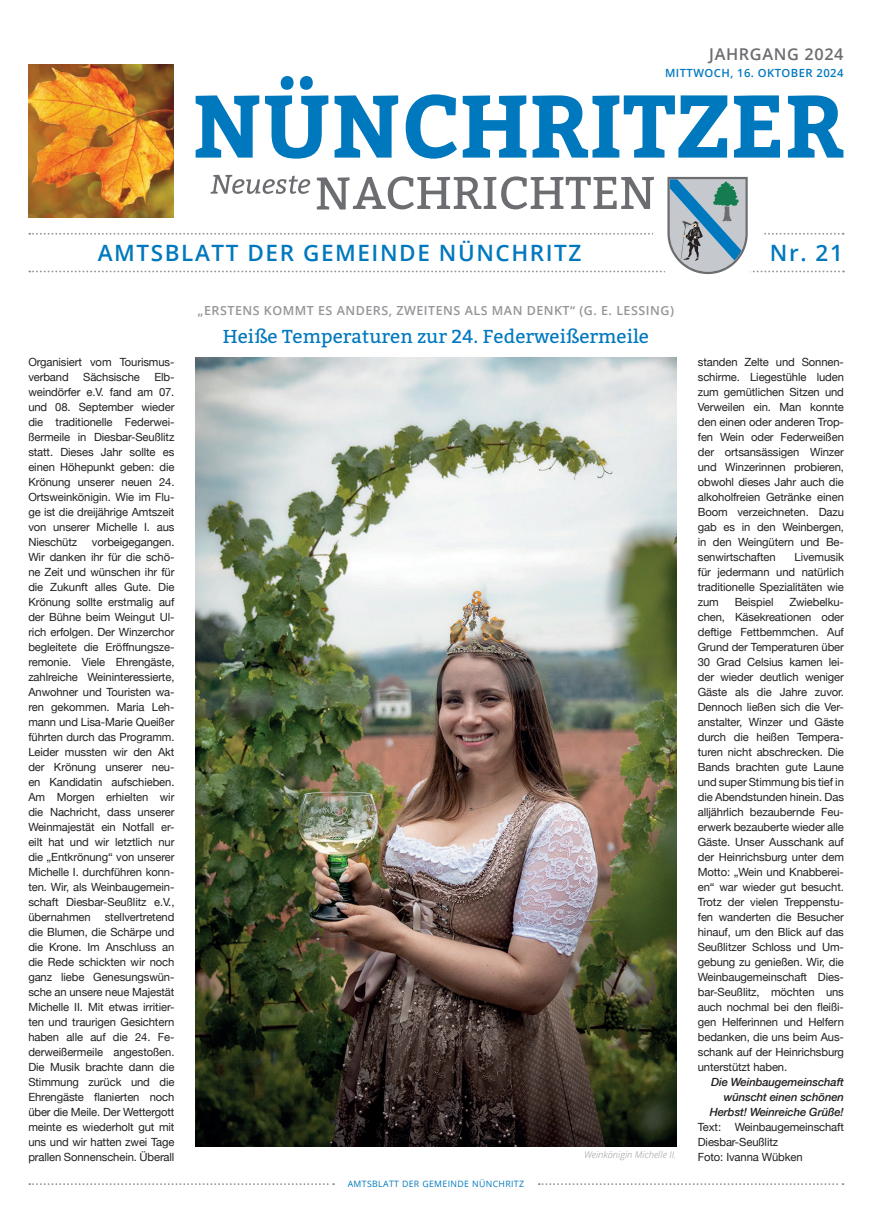
<style>
.page{position:relative;width:886px;height:1223px;background:#fff}
.page>*{position:absolute;margin:0;border:0;box-sizing:border-box;transform-origin:0 0}
.t1{font:600 22.5px "Open Sans";letter-spacing:.07em;color:#0078be}
.t2{font:18.75px "Bitter";color:#0078be}
.t3{font:600 16.25px "Open Sans";letter-spacing:.04em;color:#6c6d70}
.t4{font:600 12.5px "Open Sans";letter-spacing:.04em;color:#939598}
.t5{font:11.25px/15px "Helvetica Neue";letter-spacing:-.01em;color:#231f20;text-align:justify}
.t6{font:italic 500 11.25px/15px "Helvetica Neue";letter-spacing:-.01em;color:#231f20;text-align:right}
.t7{font:600 11.25px "Open Sans";letter-spacing:.04em;color:#0078be}
.t8{font:italic 300 9.38px "Open Sans";color:#939598}
.t9{font:8.75px "Open Sans";letter-spacing:.04em;color:#0078be}
</style>
<div class="page">
<svg style="left:29px;top:76px;width:815px;height:198px"></svg>
<svg style="left:29px;top:1183px;width:305px;height:2px"></svg>
<svg style="left:539px;top:1183px;width:304px;height:2px"></svg>
<img style="left:28px;top:64px;width:146px;height:153px">
<img style="left:196px;top:358px;width:480px;height:788px">
<h3 class="t3" style="left:709px;top:43px;width:136px">JAHRGANG 2024</h3>
<h1 class="t1" style="left:98px;top:237px;width:485px">AMTSBLATT DER GEMEINDE NÜNCHRITZ</h1>
<p class="t7" style="left:665px;top:66px;width:180px">MITTWOCH, 16. OKTOBER 2024</p>
<h1 class="t1" style="left:770px;top:237px;width:74px">Nr. 21</h1>
<p class="t5" style="left:28px;top:355px;width:148px">Organisiert vom Tourismus&shy;verband</p>
<p class="t5" style="left:83px;top:370px;width:58px">Sächsische</p>
<p class="t5" style="left:28px;top:370px;width:148px;text-indent:126px">Elb&shy;weindörfer e.V. fand am 07. und 08. September wieder die traditionelle Federwei&shy;ßermeile in Diesbar-Seußlitz statt. Dieses Jahr sollte es einen Höhepunkt geben: die Krönung unserer neuen 24.<br>Ortsweinkönigin. Wie im Flu&shy;ge ist die dreijährige Amtszeit von unserer Michelle I. aus Nieschütz</p>
<p class="t5" style="left:28px;top:535px;width:148px;text-indent:63px">vorbeigegangen.<br>Wir danken ihr für die schö&shy;ne Zeit und wünschen ihr für die Zukunft alles Gute. Die Krönung sollte erstmalig auf der Bühne beim Weingut Ul&shy;rich erfolgen. Der Winzerchor begleitete die Eröffnungsze&shy;remonie. Viele Ehrengäste, zahlreiche Weininteressierte, Anwohner und Touristen wa&shy;ren gekommen. Maria Leh&shy;mann und Lisa-Marie Queißer führten durch das Programm.<br>Leider mussten wir den Akt der Krönung unserer neu&shy;en Kandidatin aufschieben.<br>Am Morgen erhielten wir die Nachricht, dass unserer Weinmajestät ein Notfall er&shy;eilt hat und wir letztlich nur die „Entkrönung“ von unserer Michelle I. durchführen konn&shy;ten. Wir, als Weinbaugemein&shy;schaft Diesbar-Seußlitz e.V., übernahmen stellvertretend die Blumen, die Schärpe und die Krone. Im Anschluss an die Rede schickten wir noch ganz liebe Genesungswün&shy;sche an unsere neue Majestät Michelle II. Mit etwas irritier&shy;ten und traurigen Gesichtern haben alle auf die 24. Fe&shy;derweißermeile angestoßen.<br>Die Musik brachte dann die Stimmung zurück und die Ehrengäste flanierten noch über die Meile. Der Wettergott meinte es wiederholt gut mit uns und wir hatten zwei Tage prallen Sonnenschein. Überall</p>
<p class="t4" style="left:198px;top:302px;width:478px">„ERSTENS KOMMT ES ANDERS, ZWEITENS ALS MAN DENKT“ (G. E. LESSING)</p>
<h2 class="t2" style="left:223px;top:323px;width:427px">Heiße Temperaturen zur 24. Federweißermeile</h2>
<p class="t5" style="left:698px;top:355px;width:148px">standen Zelte und Sonnen&shy;schirme. Liegestühle luden zum gemütlichen Sitzen und Verweilen ein. Man konnte den einen oder anderen Trop&shy;fen Wein oder Federweißen der ortsansässigen Winzer und Winzerinnen probieren, obwohl dieses Jahr auch die alkoholfreien Getränke einen Boom verzeichneten. Dazu gab es in den Weinbergen, in den Weingütern und Be&shy;senwirtschaften</p>
<p class="t5" style="left:698px;top:550px;width:148px;text-indent:97px">Livemusik für jedermann und natürlich traditionelle Spezialitäten wie zum</p>
<p class="t5" style="left:698px;top:595px;width:148px;text-indent:91px">Zwiebelku&shy;chen, Käsekreationen oder deftige Fettbemmchen. Auf Grund der Temperaturen über 30 Grad Celsius kamen lei&shy;der wieder deutlich weniger Gäste als die Jahre zuvor.<br>Dennoch ließen sich die Ver&shy;anstalter, Winzer und Gäste durch die heißen Tempera&shy;turen nicht abschrecken. Die Bands brachten gute Laune und super Stimmung bis tief in die Abendstunden hinein. Das alljährlich bezaubernde Feu&shy;erwerk bezauberte wieder alle Gäste. Unser Ausschank auf der Heinrichsburg unter dem Motto: „Wein und Knabberei&shy;en“ war wieder gut besucht.<br>Trotz der vielen Treppenstu&shy;fen wanderten die Besucher hinauf, um den Blick auf das Seußlitzer Schloss und Um&shy;gebung zu genießen. Wir, die Weinbaugemeinschaft Dies&shy;bar-Seußlitz, möchten uns auch nochmal bei den fleißi&shy;gen Helferinnen und Helfern bedanken, die uns beim Aus&shy;schank auf der Heinrichsburg unterstützt haben.</p>
<p class="t6" style="left:710px;top:1073px;width:136px">Die Weinbaugemeinschaft wünscht einen schönen<br>Herbst! Weinreiche Grüße!</p>
<p class="t5" style="left:698px;top:1119px;width:148px">Text: Weinbaugemeinschaft<br>Diesbar-Seußlitz</p>
<p class="t5" style="left:735px;top:595px;width:40px">Beispiel</p>
<p class="t9" style="left:348px;top:1177px;width:178px">AMTSBLATT DER GEMEINDE NÜNCHRITZ</p>
<p class="t8" style="left:584px;top:1148px;width:94px">Weinkönigin Michelle II.</p>
<p class="t5" style="left:698px;top:1149px;width:106px">Foto: Ivanna Wübken</p>
</div>
